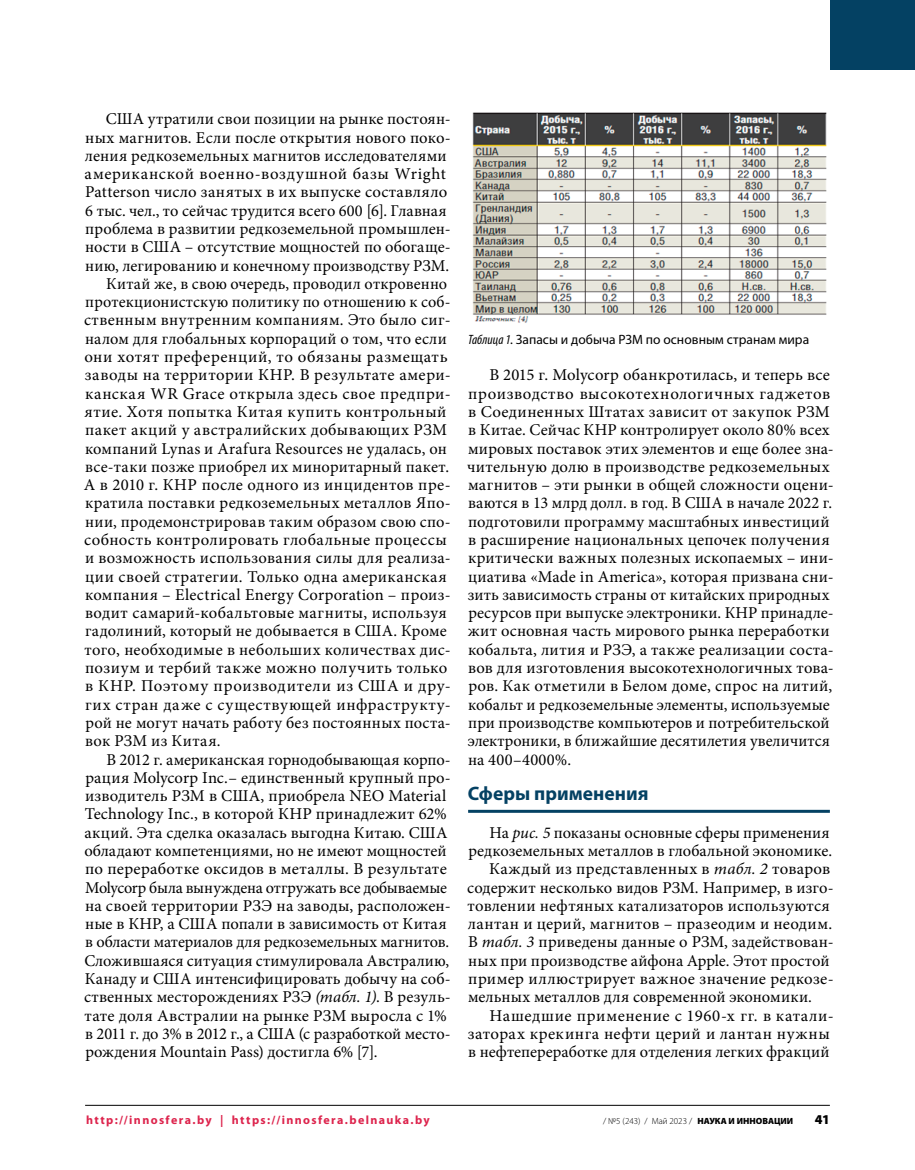
<style>
.page{position:relative;width:915px;height:1170px;background:#fff}
.page>*{position:absolute;margin:0;border:0;box-sizing:border-box;transform-origin:0 0}
.t1{font:700 19.5px "Myriad Pro";color:#044163}
.t2{font:16.5px/18.3px "Minion Pro";letter-spacing:.015em;color:#000}
.t3{font:16.5px "Minion Pro";letter-spacing:.035em;color:#000}
.t4{font:16.5px "Minion Pro";letter-spacing:-.005em;color:#000}
.t5{font:16.5px "Minion Pro";letter-spacing:.04em;color:#000}
.t6{font:16.5px "Minion Pro";letter-spacing:-.01em;color:#000}
.t7{font:13.5px "Myriad Pro";letter-spacing:.005em;color:#000}
.t8{font:900 13.5px "Myriad Pro";color:#000}
.t9{font:700 12px "Myriad Pro";letter-spacing:.115em;color:#dd244d}
.t10{font:300 9px "Myriad Pro";color:#000}
.s1{font-style:italic}
.s2{font-style:italic;font-stretch:condensed}
.s3{font-weight:900}
</style>
<div class="page">
<hr style="left:85px;top:1104px;width:744px;height:1px;background:#000">
<div style="left:829px;top:0;width:85px;height:70px;background:#044163"></div>
<hr style="left:468px;top:809px;width:361px;height:3px;background:#044163">
<img style="left:472px;top:112px;width:355px;height:211px">
<p class="t2" style="left:106px;top:110px;width:346px">США утратили свои позиции на рынке постоян-</p>
<p class="t2" style="left:85px;top:128px;width:367px">ных магнитов. Если после открытия нового поко-</p>
<p class="t2" style="left:85px;top:146px;width:363px">ления редкоземельных магнитов исследователями</p>
<p class="t5" style="left:84px;top:163px;width:363px">американской военно-воздушной базы Wright</p>
<p class="t2" style="left:85px;top:183px;width:363px">Patterson число занятых в их выпуске составляло</p>
<p class="t2" style="left:85px;top:201px;width:363px">6 тыс. чел., то сейчас трудится всего 600 [6]. Главная</p>
<p class="t2" style="left:85px;top:220px;width:367px">проблема в развитии редкоземельной промышлен-</p>
<p class="t2" style="left:85px;top:238px;width:367px">ности в США – отсутствие мощностей по обогаще-</p>
<p class="t2" style="left:85px;top:256px;width:365px">нию, легированию и конечному производству РЗМ.</p>
<p class="t2" style="left:106px;top:274px;width:342px">Китай же, в свою очередь, проводил откровенно</p>
<p class="t2" style="left:85px;top:293px;width:367px">протекционистскую политику по отношению к соб-</p>
<p class="t2" style="left:84px;top:311px;width:368px">ственным внутренним компаниям. Это было сиг-</p>
<p class="t2" style="left:85px;top:329px;width:363px">налом для глобальных корпораций о том, что если</p>
<p class="t3" style="left:84px;top:346px;width:364px">они хотят преференций, то обязаны размещать</p>
<p class="t2" style="left:85px;top:366px;width:367px">заводы на территории КНР. В результате амери-</p>
<p class="t3" style="left:85px;top:382px;width:367px">канская WR Grace открыла здесь свое предпри-</p>
<p class="t3" style="left:85px;top:400px;width:363px">ятие. Хотя попытка Китая купить контрольный</p>
<p class="t3" style="left:85px;top:419px;width:363px">пакет акций у австралийских добывающих РЗМ</p>
<p class="t2" style="left:85px;top:439px;width:363px">компаний Lynas и Arafura Resources не удалась, он</p>
<p class="t2" style="left:85px;top:457px;width:365px">все-таки позже приобрел их миноритарный пакет.</p>
<p class="t2" style="left:84px;top:475px;width:368px">А в 2010 г. КНР после одного из инцидентов пре-</p>
<p class="t2" style="left:85px;top:494px;width:367px">кратила поставки редкоземельных металлов Япо-</p>
<p class="t2" style="left:85px;top:512px;width:367px">нии, продемонстрировав таким образом свою спо-</p>
<p class="t2" style="left:84px;top:530px;width:364px">собность контролировать глобальные процессы</p>
<p class="t2" style="left:85px;top:549px;width:367px">и возможность использования силы для реализа-</p>
<p class="t2" style="left:85px;top:567px;width:363px">ции своей стратегии. Только одна американская</p>
<p class="t2" style="left:85px;top:585px;width:367px">компания – Electrical Energy Corporation – произ-</p>
<p class="t2" style="left:85px;top:603px;width:363px">водит самарий-кобальтовые магниты, используя</p>
<p class="t2" style="left:85px;top:622px;width:363px">гадолиний, который не добывается в США. Кроме</p>
<p class="t2" style="left:85px;top:640px;width:367px">того, необходимые в небольших количествах дис-</p>
<p class="t2" style="left:85px;top:658px;width:363px">позиум и тербий также можно получить только</p>
<p class="t5" style="left:85px;top:675px;width:367px">в КНР. Поэтому производители из США и дру-</p>
<p class="t5" style="left:85px;top:693px;width:367px">гих стран даже с существующей инфраструкту-</p>
<p class="t2" style="left:85px;top:713px;width:367px">рой не могут начать работу без постоянных поста-</p>
<p class="t2" style="left:85px;top:731px;width:137px">вок РЗМ из Китая.</p>
<p class="t4" style="left:106px;top:748px;width:346px">В 2012 г. американская горнодобывающая корпо-</p>
<p class="t2" style="left:85px;top:768px;width:367px">рация Molycorp Inc.– единственный крупный про-</p>
<p class="t2" style="left:85px;top:786px;width:362px">изводитель РЗМ в США, приобрела NEO Material</p>
<p class="t2" style="left:85px;top:805px;width:363px">Technology Inc., в которой КНР принадлежит 62%</p>
<p class="t2" style="left:84px;top:823px;width:364px">акций. Эта сделка оказалась выгодна Китаю. США</p>
<p class="t2" style="left:84px;top:841px;width:363px">обладают компетенциями, но не имеют мощностей</p>
<p class="t2" style="left:85px;top:859px;width:363px">по переработке оксидов в металлы. В результате</p>
<p class="t6" style="left:85px;top:876px;width:363px">Molycorp была вынуждена отгружать все добываемые</p>
<p class="t2" style="left:85px;top:896px;width:367px">на своей территории РЗЭ на заводы, расположен-</p>
<p class="t2" style="left:85px;top:914px;width:363px">ные в КНР, а США попали в зависимость от Китая</p>
<p class="t4" style="left:85px;top:931px;width:365px">в области материалов для редкоземельных магнитов.</p>
<p class="t2" style="left:84px;top:951px;width:366px">Сложившаяся ситуация стимулировала Австралию,</p>
<p class="t2" style="left:85px;top:969px;width:367px">Канаду и США интенсифицировать добычу на соб-</p>
<p class="t2" style="left:84px;top:987px;width:368px">ственных месторождениях РЗЭ <span class="s1">(табл. 1)</span>. В резуль-</p>
<p class="t2" style="left:85px;top:1006px;width:364px">тате доля Австралии на рынке РЗМ выросла с 1%</p>
<p class="t4" style="left:85px;top:1022px;width:367px">в 2011 г. до 3% в 2012 г., а США (с разработкой место-</p>
<p class="t2" style="left:85px;top:1042px;width:293px">рождения Mountain Pass) достигла 6% [7].</p>
<p class="t7" style="left:468px;top:332px;width:342px"><span class="s2">Таблица 1</span>. Запасы и добыча РЗМ по основным странам мира</p>
<p class="t2" style="left:467px;top:366px;width:368px;text-indent:22px">В 2015 г. Molycorp обанкротилась, и теперь все производство высокотехнологичных гаджетов в Соединенных Штатах зависит от закупок РЗМ в Китае. Сейчас КНР контролирует около 80% всех мировых поставок этих элементов и еще более зна&shy;чительную долю в производстве редкоземельных магнитов – эти рынки в общей сложности оцени&shy;ваются в 13 млрд долл. в год. В США в начале 2022 г. подготовили программу масштабных инвестиций в расширение национальных цепочек получения критически важных полезных ископаемых – ини&shy;циатива «Made in America», которая призвана сни&shy;зить зависимость страны от китайских природных ресурсов при выпуске электроники. КНР принадле&shy;жит основная часть мирового рынка переработки кобальта, лития и РЗЭ, а также реализации соста&shy;вов для изготовления высокотехнологичных това&shy;ров. Как отметили в Белом доме, спрос на литий, кобальт и редкоземельные элементы, используемые при производстве компьютеров и потребительской электроники, в ближайшие десятилетия увеличится на 400–4000%.</p>
<p class="t1" style="left:467px;top:782px;width:182px">Сферы применения</p>
<p class="t2" style="left:489px;top:823px;width:342px">На <span class="s1">рис. 5</span> показаны основные сферы применения</p>
<p class="t2" style="left:468px;top:841px;width:365px">редкоземельных металлов в глобальной экономике.</p>
<p class="t2" style="left:489px;top:859px;width:342px">Каждый из представленных в <span class="s1">табл. 2</span> товаров</p>
<p class="t2" style="left:467px;top:878px;width:368px">содержит несколько видов РЗМ. Например, в изго-</p>
<p class="t2" style="left:467px;top:896px;width:363px">товлении нефтяных катализаторов используются</p>
<p class="t2" style="left:468px;top:914px;width:365px">лантан и церий, магнитов – празеодим и неодим.</p>
<p class="t2" style="left:468px;top:933px;width:367px">В <span class="s1">табл. 3</span> приведены данные о РЗМ, задействован-</p>
<p class="t2" style="left:468px;top:951px;width:363px">ных при производстве айфона Apple. Этот простой</p>
<p class="t2" style="left:468px;top:969px;width:367px">пример иллюстрирует важное значение редкозе-</p>
<p class="t2" style="left:468px;top:987px;width:345px">мельных металлов для современной экономики.</p>
<p class="t2" style="left:489px;top:1006px;width:346px">Нашедшие применение с 1960‑х гг. в катали-</p>
<p class="t2" style="left:467px;top:1024px;width:363px">заторах крекинга нефти церий и лантан нужны</p>
<p class="t2" style="left:468px;top:1042px;width:363px">в нефтепереработке для отделения легких фракций</p>
<p class="t9" style="left:86px;top:1113px;width:345px">http://innosfera.by | https://innosfera.belnauka.by</p>
<p class="t10" style="left:603px;top:1116px;width:191px">/ №5 (243) / Май 2023 / <span class="s3">НАУКА И ИННОВАЦИИ</span></p>
<p class="t8" style="left:814px;top:1112px;width:16px">41</p>
</div>
